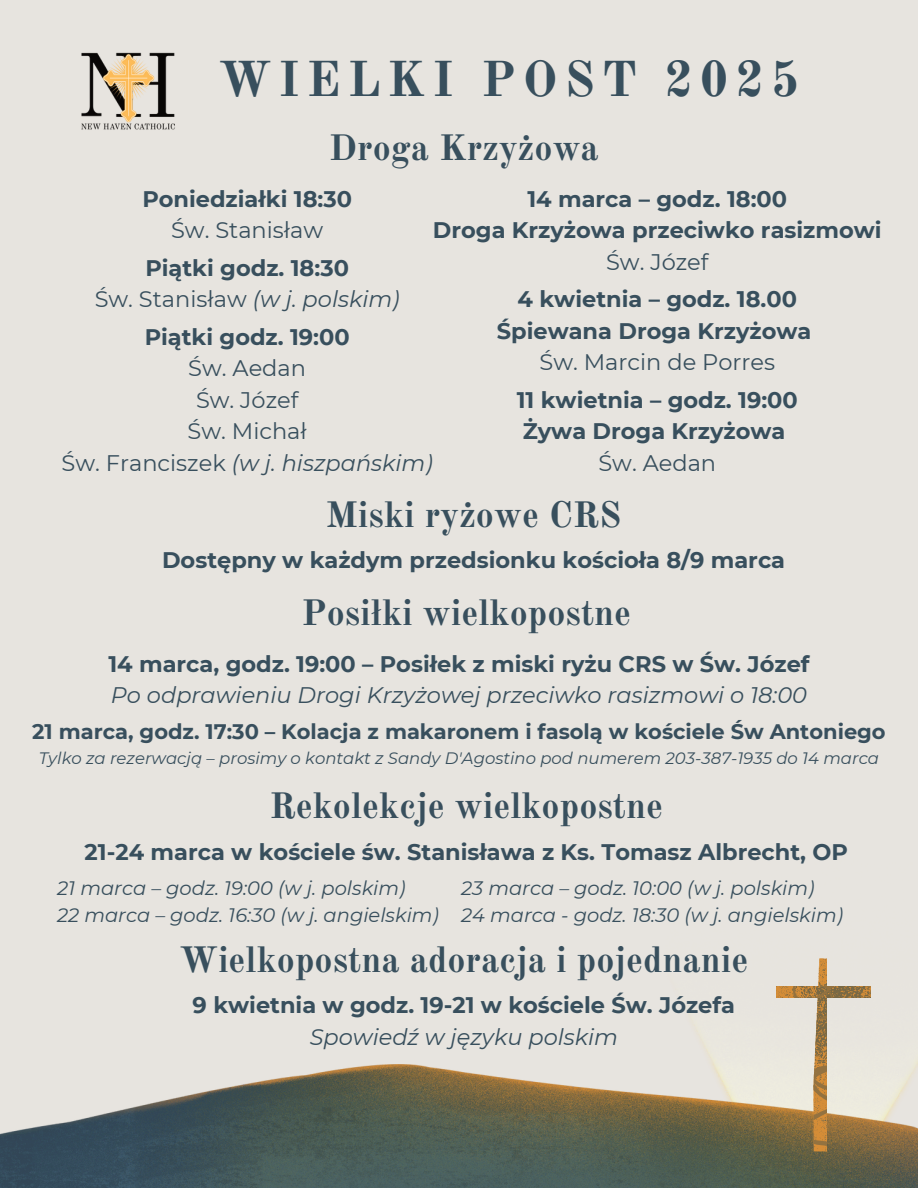
<style>
.page{position:relative;width:918px;height:1188px;background:#e7e4df}
.page>*{position:absolute;margin:0;border:0;box-sizing:border-box;transform-origin:0 0}
.t1{font:700 49.5px "Old Standard";letter-spacing:.135em;color:#384f5d}
.t2{font:700 36px "Old Standard";color:#384f5d}
.t3{font:700 22.5px/31.5px "Montserrat";color:#384f5d;text-align:center}
.t4{font:italic 22.5px/31.5px "Montserrat";color:#384f5d}
.t5{font:22.5px/31.5px "Montserrat";color:#384f5d;text-align:center}
.t6{font:700 21px "Montserrat";color:#384f5d}
.t7{font:italic 19.5px/27px "Montserrat";color:#384f5d}
.t8{font:italic 16.5px "Montserrat";color:#384f5d}
.s1{font-weight:400}
.s2{font-weight:400;font-style:italic}
.s3{font-weight:700}
.s4{font-style:italic}
.s5{font-weight:700;font-style:normal}
</style>
<div class="page">
<img style="left:0;top:1065px;width:918px;height:123px">
<svg style="left:777px;top:958px;width:93px;height:194px"></svg>
<img style="left:81px;top:52px;width:94px;height:78px">
<p class="t1" style="left:218px;top:49px;width:583px">WIELKI POST 2025</p>
<h1 class="t2" style="left:329px;top:126px;width:272px">Droga Krzyżowa</h1>
<h2 class="t3" style="left:142px;top:183px;width:211px">Poniedziałki 18:30<br><span class="s1">Św. Stanisław</span></h2>
<h4 class="t3" style="left:95px;top:252px;width:306px">Piątki godz. 18:30<br><span class="s1">Św. Stanisław</span> <span class="s2">(w j. polskim)</span></h4>
<h4 class="t5" style="left:62px;top:321px;width:373px"><span class="s3">Piątki godz. 19:00<br></span>Św. Aedan<br>Św. Józef<br>Św. Michał<br>Św. Franciszek <span class="s4">(w j. hiszpańskim)</span></h4>
<h4 class="t3" style="left:433px;top:183px;width:450px">14 marca – godz. 18:00<br>Droga Krzyżowa przeciwko rasizmowi<br><span class="s1">Św. Józef</span></h4>
<h4 class="t3" style="left:497px;top:283px;width:316px">4 kwietnia – godz. 18.00<br>Śpiewana Droga Krzyżowa<br><span class="s1">Św. Marcin de Porres</span></h4>
<h4 class="t3" style="left:517px;top:384px;width:283px">11 kwietnia – godz. 19:00<br>Żywa Droga Krzyżowa<br><span class="s1">Św. Aedan</span></h4>
<p class="t2" style="left:326px;top:493px;width:297px">Miski ryżowe CRS</p>
<p class="t3" style="left:162px;top:544px;width:625px">Dostępny w każdym przedsionku kościoła 8/9 marca</p>
<h4 class="t2" style="left:301px;top:591px;width:331px">Posiłki wielkopostne</h4>
<p class="t4" style="left:108px;top:648px;width:703px"><span class="s5">14 marca, godz. 19:00 – Posiłek z miski ryżu CRS w Św. Józef<br></span>Po odprawieniu Drogi Krzyżowej przeciwko rasizmowi o 18:00</p>
<p class="t6" style="left:32px;top:719px;width:855px">21 marca, godz. 17:30 – Kolacja z makaronem i fasolą w kościele Św Antoniego</p>
<h2 class="t8" style="left:39px;top:748px;width:842px">Tylko za rezerwacją – prosimy o kontakt z Sandy D'Agostino pod numerem 203-387-1935 do 14 marca</h2>
<h4 class="t2" style="left:270px;top:783px;width:395px">Rekolekcje wielkopostne</h4>
<h2 class="t3" style="left:85px;top:836px;width:765px">21-24 marca w kościele św. Stanisława z Ks. Tomasz Albrecht, OP</h2>
<h3 class="t7" style="left:461px;top:875px;width:383px">23 marca – godz. 10:00 (w j. polskim)<br>24 marca - godz. 18:30 (w j. angielskim)</h3>
<h2 class="t7" style="left:57px;top:875px;width:383px">21 marca – godz. 19:00 (w j. polskim)<br>22 marca – godz. 16:30 (w j. angielskim)</h2>
<h3 class="t2" style="left:179px;top:938px;width:571px">Wielkopostna adoracja i pojednanie</h3>
<p class="t3" style="left:193px;top:989px;width:544px">9 kwietnia w godz. 19-21 w kościele Św. Józefa<br><span class="s2">Spowiedź w języku polskim</span></p>
</div>
